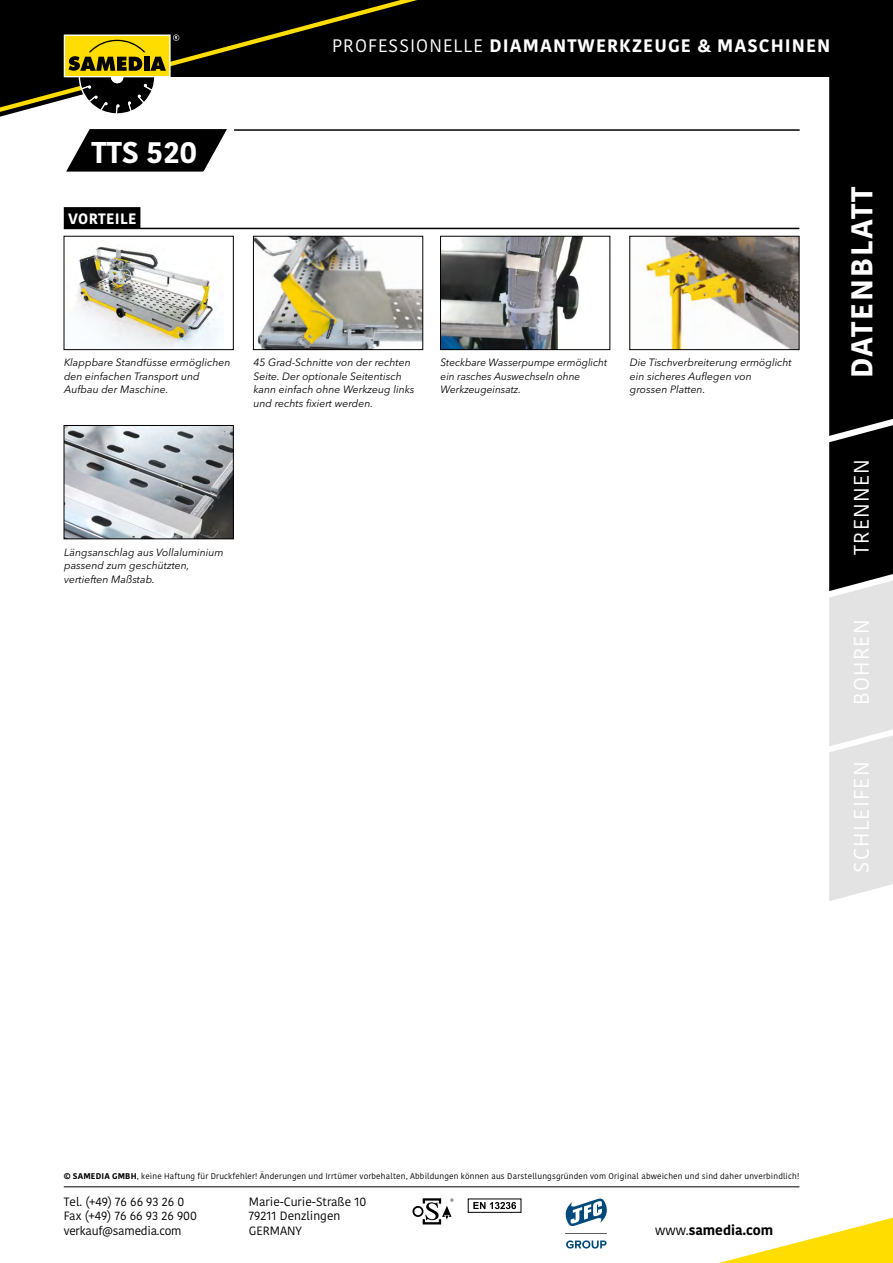
<style>
.page{position:relative;width:893px;height:1263px;background:#fff}
.page>*{position:absolute;margin:0;border:0;box-sizing:border-box;transform-origin:0 0}
.Maschinen_Ü1_Balken{font:700 30px "Kohinoor";letter-spacing:.06em;color:#fff}
.Maschinen_Ü1_Balken-2{font:700 30px "Kohinoor";letter-spacing:.04em;color:#fff}
.t1{font:21px "Kohinoor";letter-spacing:.06em;color:#fff}
.t2{font:700 18px "Kohinoor";letter-spacing:.06em;color:#fff}
.Maschinen_Produkt_Ü3{font:700 15px "Kohinoor";letter-spacing:.02em;color:#fff}
.t3{font:700 13.5px "Kohinoor";color:#000}
.t4{font:12px/14.2px "Kohinoor";color:#000}
.t5{font:12px "Kohinoor";letter-spacing:-.02em;color:#000}
.Maschinen_Bildunters{font:italic 10.5px/13.5px "Avenir Next LT Pro";color:#000}
.t6{font:8.25px "Kohinoor";letter-spacing:.02em;color:#000}
.s1{font-weight:400}
.s2{font-weight:700}
</style>
<div class="page">
<svg style="left:66px;top:129px;width:161px;height:43px;background:#272727"></svg>
<hr style="left:234px;top:129px;width:566px;height:2px;background:#000">
<div style="left:64px;top:207px;width:76px;height:21px;background:#000"></div>
<hr style="left:64px;top:228px;width:735px;height:1px;background:#000">
<img style="left:76px;top:246px;width:143px;height:102px">
<div style="left:64px;top:236px;width:170px;height:114px;border:1px solid #000"></div>
<img style="left:66px;top:427px;width:166px;height:110px">
<div style="left:64px;top:425px;width:170px;height:114px;border:1px solid #000"></div>
<img style="left:642px;top:238px;width:155px;height:110px">
<div style="left:629px;top:236px;width:170px;height:114px;border:1px solid #000"></div>
<img style="left:442px;top:238px;width:141px;height:110px">
<div style="left:440px;top:236px;width:170px;height:114px;border:1px solid #000"></div>
<img style="left:255px;top:238px;width:166px;height:110px">
<div style="left:253px;top:236px;width:170px;height:114px;border:1px solid #000"></div>
<div style="left:0;top:0;width:893px;height:77px;background:#000"></div>
<svg style="left:0;top:0;width:417px;height:112px"></svg>
<svg style="left:64px;top:34px;width:115px;height:80px"></svg>
<svg style="left:829px;top:77px;width:64px;height:824px;background:#5a5a5a"></svg>
<svg style="left:719px;top:1218px;width:174px;height:45px"></svg>
<svg style="left:566px;top:1240px;width:40px;height:8px"></svg>
<hr style="left:566px;top:1233px;width:41px;height:1px;background:#5f5e5e">
<svg style="left:566px;top:1198px;width:41px;height:28px"></svg>
<hr style="left:64px;top:1186px;width:735px;height:1px;background:#000">
<svg style="left:412px;top:1198px;width:41px;height:27px"></svg>
<svg style="left:473px;top:1202px;width:43px;height:7px"></svg>
<div style="left:468px;top:1198px;width:53px;height:15px;border:1px solid #000"></div>
<p class="t2" style="left:332px;top:34px;width:500px"><span class="s1">PROFESSIONELLE</span> DIAMANTWERKZEUGE &amp; MASCHINEN</p>
<p class="Maschinen_Ü1_Balken-2" style="left:92px;top:133px;width:107px">TTS 520</p>
<p class="Maschinen_Produkt_Ü3" style="left:68px;top:209px;width:70px">VORTEILE</p>
<p class="Maschinen_Bildunters" style="left:64px;top:356px;width:168px">Klappbare Standfüsse ermöglichen den einfachen Transport und<br>Aufbau der Maschine.</p>
<p class="Maschinen_Bildunters" style="left:254px;top:356px;width:162px">45 Grad-Schnitte von der rechten<br>Seite. Der optionale Seitentisch kann einfach ohne Werkzeug links und rechts fixiert werden.</p>
<p class="Maschinen_Bildunters" style="left:441px;top:356px;width:168px">Steckbare Wasserpumpe ermöglicht ein rasches Auswechseln ohne<br>Werkzeugeinsatz.</p>
<p class="Maschinen_Bildunters" style="left:630px;top:356px;width:163px">Die Tischverbreiterung ermöglicht ein sicheres Auflegen von grossen Platten.</p>
<p class="Maschinen_Bildunters" style="left:64px;top:545px;width:161px">Längsanschlag aus Vollaluminium passend zum geschützten, vertieften Maßstab.</p>
<p class="Maschinen_Ü1_Balken" style="left:842px;top:378px;width:194px;rotate:-90deg">DATENBLATT</p>
<p class="t1" style="left:848px;top:555px;width:98px;rotate:-90deg">TRENNEN</p>
<p class="t1" style="left:848px;top:705px;width:87px;rotate:-90deg">BOHREN</p>
<p class="t1" style="left:848px;top:873px;width:113px;rotate:-90deg">SCHLEIFEN</p>
<p class="t6" style="left:64px;top:1171px;width:737px"><span class="s2">© SAMEDIA GMBH</span>, keine Haftung für Druckfehler! Änderungen und Irrtümer vorbehalten, Abbildungen können aus Darstellungsgründen vom Original abweichen und sind daher unverbindlich!</p>
<p class="t4" style="left:64px;top:1195px;width:135px">Tel. (+49) 76 66 93 26 0<br>Fax (+49) 76 66 93 26 900</p>
<p class="t5" style="left:64px;top:1223px;width:119px">verkauf@samedia.com</p>
<p class="t4" style="left:249px;top:1195px;width:119px">Marie-Curie-Straße 10<br>79211 Denzlingen<br>GERMANY</p>
<p class="t3" style="left:655px;top:1221px;width:119px"><span class="s1">www.</span>samedia.com</p>
</div>
